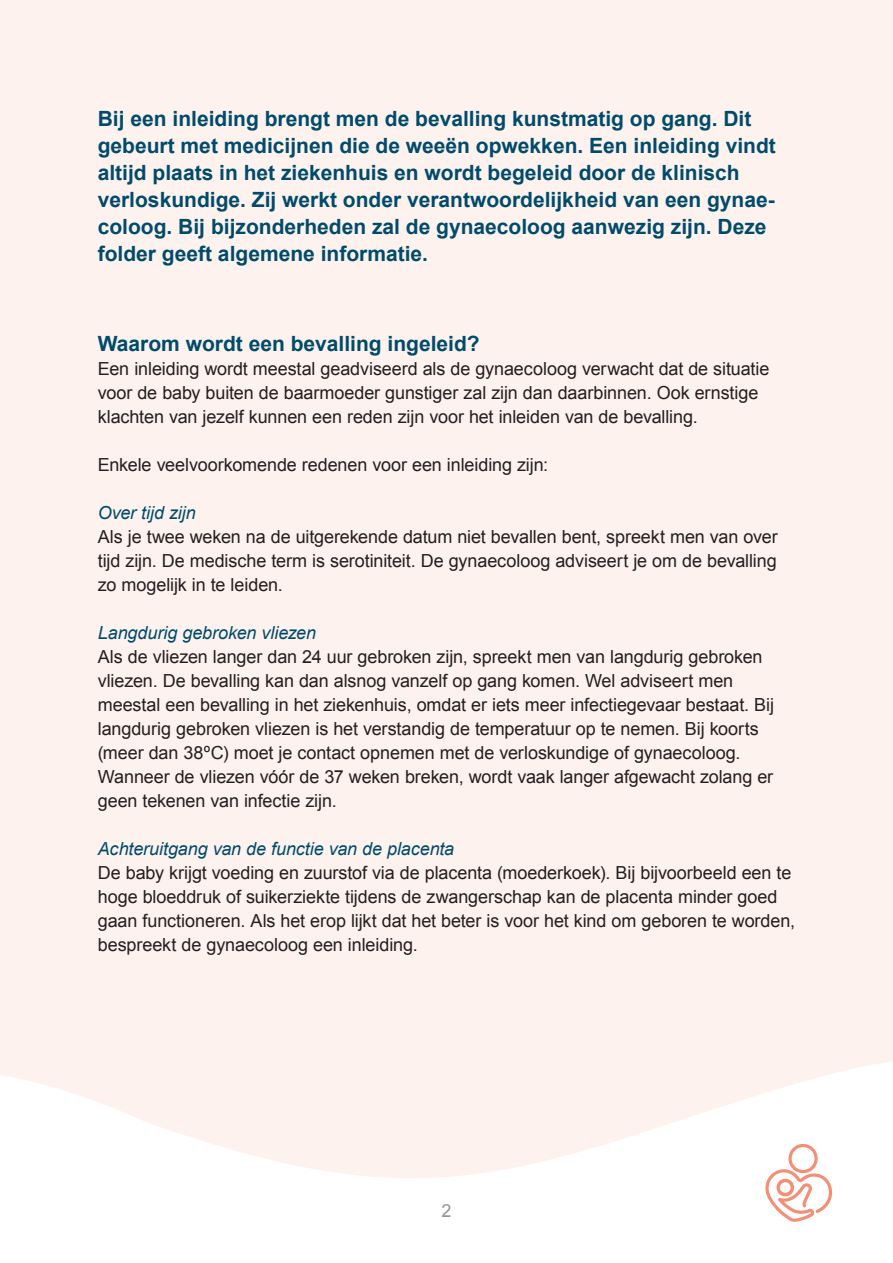
<style>
.page{position:relative;width:893px;height:1263px;background:#fff}
.page>*{position:absolute;margin:0;border:0;box-sizing:border-box;transform-origin:0 0}
.Inleiding{font:700 21px/27px "Arial";color:#004b6c}
.Titel_kopje{font:700 21px "Arial";color:#004b6c}
.Bodytekst{font:18px/24px "Arial";letter-spacing:-.005em;color:#231f20}
.Tussenkopje{font:italic 18px "Arial";letter-spacing:-.005em;color:#004b6c}
.t1{font:18px "Arial";color:#939598}
</style>
<div class="page">
<div style="left:0;top:0;width:893px;height:1193px;background:#fdf2ed"></div>
<svg style="left:765px;top:1144px;width:67px;height:78px"></svg>
<p class="Inleiding" style="left:98px;top:106px;width:680px">Bij een inleiding brengt men de bevalling kunstmatig op gang. Dit gebeurt met medicijnen die de weeën opwekken. Een inleiding vindt altijd plaats in het ziekenhuis en wordt begeleid door de klinisch verloskundige. Zij werkt onder verantwoordelijkheid van een gynae&shy;coloog. Bij bijzonderheden zal de gynaecoloog aanwezig zijn. Deze folder geeft algemene informatie.</p>
<p class="Titel_kopje" style="left:98px;top:329px;width:383px">Waarom wordt een bevalling ingeleid?</p>
<p class="Bodytekst" style="left:98px;top:356px;width:673px">Een inleiding wordt meestal geadviseerd als de gynaecoloog verwacht dat de situatie voor de baby buiten de baarmoeder gunstiger zal zijn dan daarbinnen. Ook ernstige klachten van jezelf kunnen een reden zijn voor het inleiden van de bevalling.</p>
<p class="Bodytekst" style="left:98px;top:452px;width:452px">Enkele veelvoorkomende redenen voor een inleiding zijn:</p>
<p class="Tussenkopje" style="left:98px;top:501px;width:99px">Over tijd zijn</p>
<p class="Bodytekst" style="left:98px;top:524px;width:681px;text-align:justify">Als je twee weken na de uitgerekende datum niet bevallen bent, spreekt men van over tijd zijn. De medische term is serotiniteit. De gynaecoloog adviseert je om de bevalling zo mogelijk in te leiden.</p>
<p class="Tussenkopje" style="left:98px;top:621px;width:220px">Langdurig gebroken vliezen</p>
<p class="Bodytekst" style="left:98px;top:644px;width:678px">Als de vliezen langer dan 24 uur gebroken zijn, spreekt men van langdurig gebroken vliezen. De bevalling kan dan alsnog vanzelf op gang komen. Wel adviseert men meestal een bevalling in het ziekenhuis, omdat er iets meer infectiegevaar bestaat. Bij langdurig gebroken vliezen is het verstandig de temperatuur op te nemen. Bij koorts (meer dan 38ºC) moet je contact opnemen met de verloskundige of gynaecoloog.<br>Wanneer de vliezen vóór de 37 weken breken, wordt vaak langer afgewacht zolang er geen tekenen van infectie zijn.</p>
<p class="Tussenkopje" style="left:98px;top:837px;width:358px">Achteruitgang van de functie van de placenta</p>
<p class="Bodytekst" style="left:98px;top:860px;width:699px">De baby krijgt voeding en zuurstof via de placenta (moederkoek). Bij bijvoorbeeld een te hoge bloeddruk of suikerziekte tijdens de zwangerschap kan de placenta minder goed gaan functioneren. Als het erop lijkt dat het beter is voor het kind om geboren te worden, bespreekt de gynaecoloog een inleiding.</p>
<p class="t1" style="left:441px;top:1198px;width:12px">2</p>
</div>
